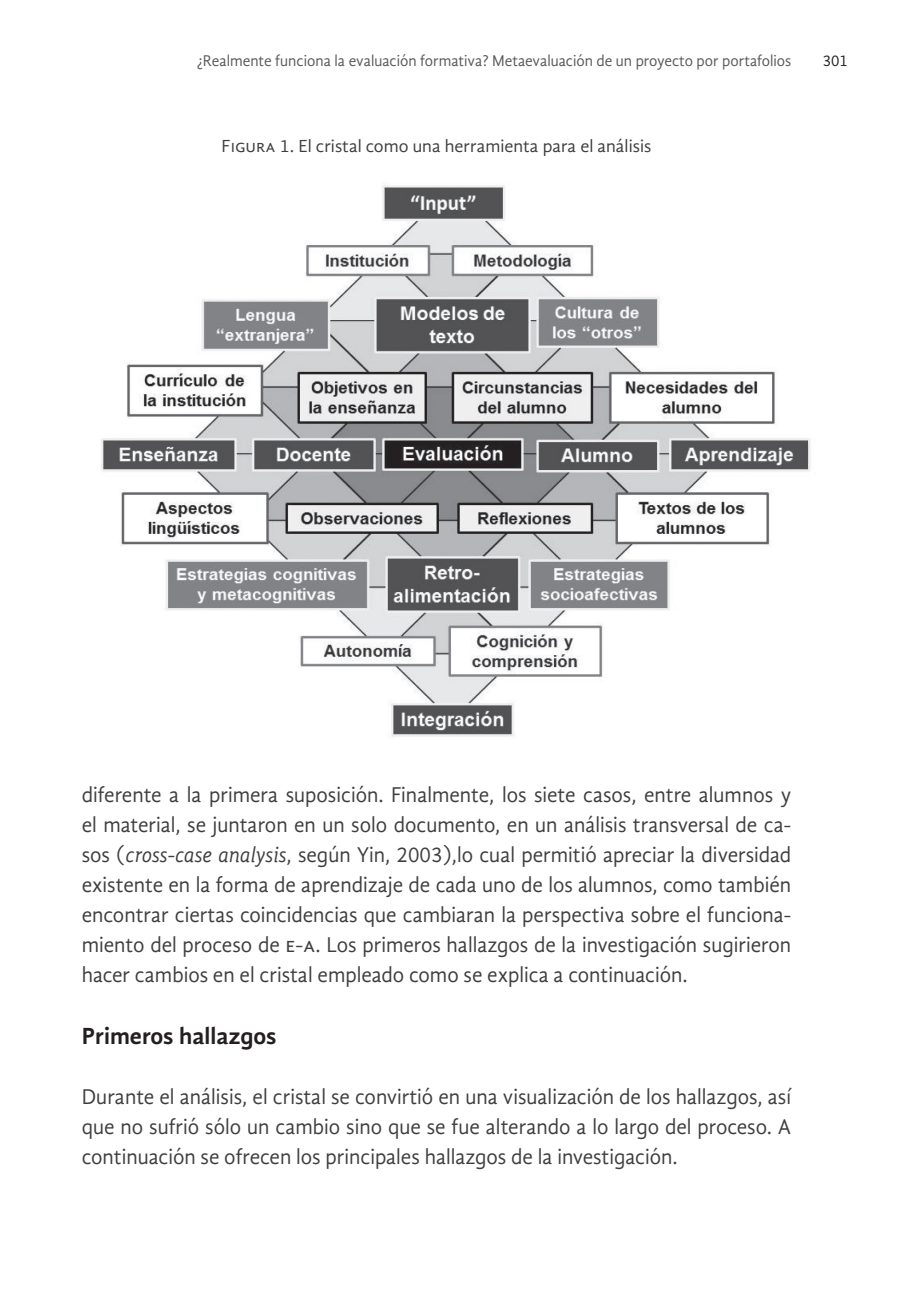
<style>
.page{position:relative;width:907px;height:1298px;background:#fff}
.page>*{position:absolute;margin:0;border:0;box-sizing:border-box;transform-origin:0 0}
._02_Subtítulo_artícu{font:700 24px "Gandhi Sans";color:#231f20}
._01_TEXTO{font:22px/30px "Gandhi Sans";color:#3e3e3f;text-align:justify;scale:.95 1}
._05_Nota_a_pie{font:18px "Gandhi Sans";color:#3e3e3f}
.t1{font:16px "Gandhi Sans";color:#57585a;scale:.95 1}
.t2{font:16px "Gandhi Sans";color:#231f20;scale:.95 1}
.s1{font-style:italic}
</style>
<div class="page">
<img style="left:101px;top:185px;width:710px;height:552px">
<p class="t1" style="left:197px;top:52px;width:626px">¿Realmente funciona la evaluación formativa? Metaevaluación de un proyecto por portafolios</p>
<p class="t2" style="left:822px;top:52px;width:28px">301</p>
<p class="_05_Nota_a_pie" style="left:221px;top:136px;width:431px">Figura 1. El cristal como una herramienta para el análisis</p>
<p class="_01_TEXTO" style="left:82px;top:779px;width:748px">diferente a la primera suposición. Finalmente, los siete casos, entre alumnos y el material, se juntaron en un solo documento, en un análisis transversal de ca&shy;sos (<span class="s1">cross-case analysis</span>, según Yin, 2003),lo cual permitió apreciar la diversidad existente en la forma de aprendizaje de cada uno de los alumnos, como también encontrar ciertas coincidencias que cambiaran la perspectiva sobre el funciona&shy;miento del proceso de e-a. Los primeros hallazgos de la investigación sugirieron hacer cambios en el cristal empleado como se explica a continuación.</p>
<p class="_02_Subtítulo_artícu" style="left:82px;top:1022px;width:196px">Primeros hallazgos</p>
<p class="_01_TEXTO" style="left:82px;top:1081px;width:748px">Durante el análisis, el cristal se convirtió en una visualización de los hallazgos, así que no sufrió sólo un cambio sino que se fue alterando a lo largo del proceso. A continuación se ofrecen los principales hallazgos de la investigación.</p>
</div>
